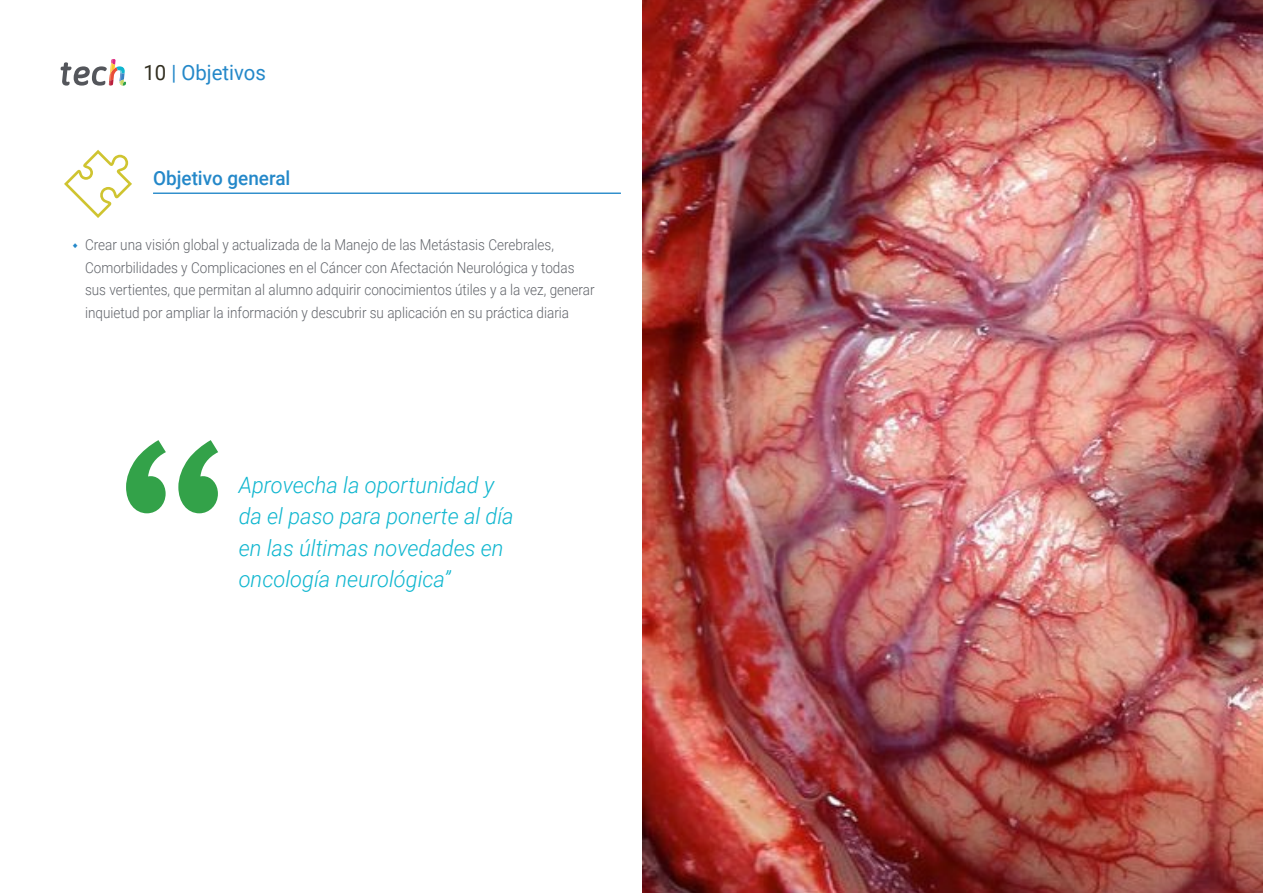
<style>
.page{position:relative;width:1263px;height:893px;background:#fff}
.page>*{position:absolute;margin:0;border:0;box-sizing:border-box;transform-origin:0 0}
.t1{font:italic 300 22.5px/31.5px "Roboto";color:#0fb6cf}
.t2{font:21px "Roboto";color:#2488c9}
.t3{font:500 19.5px "Roboto";color:#2488c9}
.t4{font:300 15px/22.5px "Roboto";color:#61646a;scale:.9 1}
.s1{color:#312e20}
</style>
<div class="page">
<hr style="left:153px;top:193px;width:468px;height:1px;background:#2488c9">
<svg style="left:64px;top:150px;width:68px;height:68px"></svg>
<img style="left:642px;top:0;width:621px;height:893px">
<svg style="left:126px;top:440px;width:92px;height:73px"></svg>
<svg style="left:61px;top:59px;width:65px;height:27px"></svg>
<h2 class="t2" style="left:144px;top:57px;width:124px"><span class="s1">10</span> | Objetivos</h2>
<h3 class="t3" style="left:153px;top:164px;width:139px">Objetivo general</h3>
<p class="t4" style="left:85px;top:233px;width:568px">Crear una visión global y actualizada de la Manejo de las Metástasis Cerebrales, Comorbilidades y Complicaciones en el Cáncer con Afectación Neurológica y todas sus vertientes, que permitan al alumno adquirir conocimientos útiles y a la vez, generar inquietud por ampliar la información y descubrir su aplicación en su práctica diaria</p>
<h1 class="t1" style="left:239px;top:468px;width:276px">Aprovecha la oportunidad y da el paso para ponerte al día en las últimas novedades en oncología neurológica”</h1>
</div>
